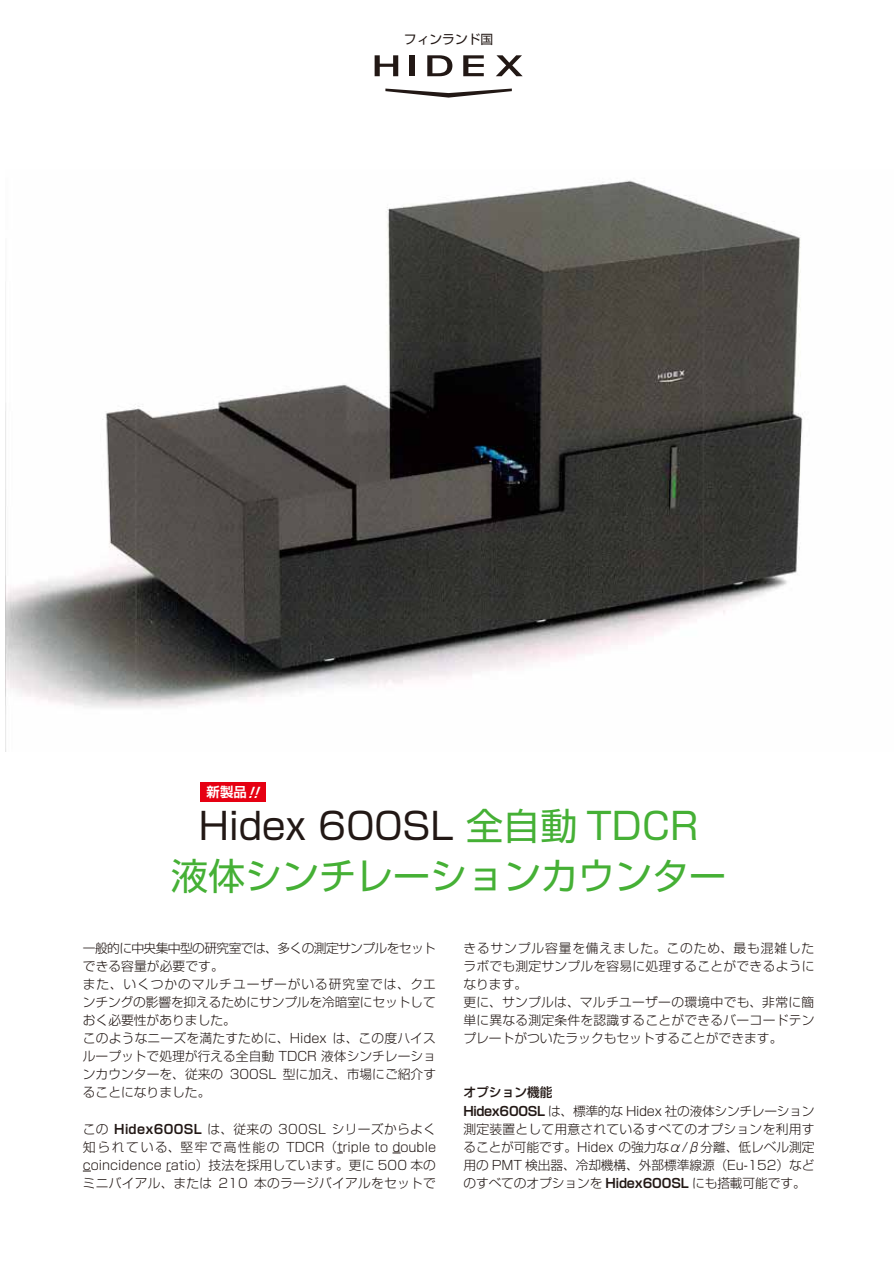
<style>
.page{position:relative;width:894px;height:1266px;background:#fff}
.page>*{position:absolute;margin:0;border:0;box-sizing:border-box;transform-origin:0 0}
.t1{font:37.05px/49.9px "Shin Go Pr 6 N";color:#45b035;text-align:center}
.t2{font:700 13.35px "Shin Go Pr 6 N De";color:#fff}
.t3{font:300 12.75px/18.1px "Shin Go Pr 6 N";color:#221815}
.t4{font:300 12.75px/18.1px "Shin Go Pr 6 N";letter-spacing:.02em;color:#221815}
.t5{font:12.75px "Shin Go Pr 6 N";color:#221815}
.s1{font-style:italic;font-size:14.25px}
.s2{color:#221815}
.s3{font-family:"Shin Go Pr 6 N De";font-weight:700}
.s4{font-weight:500}
</style>
<div class="page">
<svg style="left:374px;top:55px;width:24px;height:21px"></svg>
<div style="left:409px;top:55px;width:6px;height:21px;background:#221815"></div>
<svg style="left:427px;top:55px;width:25px;height:21px"></svg>
<svg style="left:463px;top:55px;width:21px;height:21px"></svg>
<svg style="left:496px;top:55px;width:26px;height:21px"></svg>
<svg style="left:385px;top:89px;width:127px;height:9px"></svg>
<img style="left:5px;top:180px;width:798px;height:572px">
<div style="left:201px;top:782px;width:65px;height:20px;background:#e60012"></div>
<p class="t5" style="left:404px;top:29px;width:91px">フィンランド国</p>
<p class="t2" style="left:207px;top:781px;width:61px">新製品<span class="s1">!!</span></p>
<h1 class="t1" style="left:171px;top:798px;width:556px"><span class="s2">Hidex 600SL</span> 全自動 TDCR<br>液体シンチレーションカウンター</h1>
<p class="t3" style="left:83px;top:937px;width:355px">一般的に中央集中型の研究室では、多くの測定サンプルをセットできる容量が必要です。<br>また、いくつかのマルチユーザーがいる研究室では、クエンチングの影響を抑えるためにサンプルを冷暗室にセットしておく必要性がありました。<br>このようなニーズを満たすために、Hidex は、この度ハイスループットで処理が行える全自動 TDCR 液体シンチレーションカウンターを、従来の 300SL 型に加え、市場にご紹介することになりました。</p>
<p class="t3" style="left:83px;top:1118px;width:355px;text-align:justify">この <span class="s3">Hidex600SL</span> は、従来の 300SL シリーズからよく知られている、堅牢で高性能の TDCR（triple to double coincidence ratio）技法を採用しています。更に 500 本のミニバイアル、または 210 本のラージバイアルをセットで</p>
<p class="t4" style="left:463px;top:937px;width:352px">きるサンプル容量を備えました。このため、最も混雑したラボでも測定サンプルを容易に処理することができるようになります。<br>更に、サンプルは、マルチユーザーの環境中でも、非常に簡単に異なる測定条件を認識することができるバーコードテンプレートがついたラックもセットすることができます。</p>
<p class="t3" style="left:463px;top:1082px;width:352px"><span class="s4">オプション機能<br></span><span class="s3">Hidex600SL</span> は、標準的な Hidex 社の液体シンチレーション測定装置として用意されているすべてのオプションを利用することが可能です。Hidex の強力なα/β分離、低レベル測定用の PMT 検出器、冷却機構、外部標準線源（Eu-152）などのすべてのオプションを <span class="s3">Hidex600SL</span> にも搭載可能です。</p>
</div>
